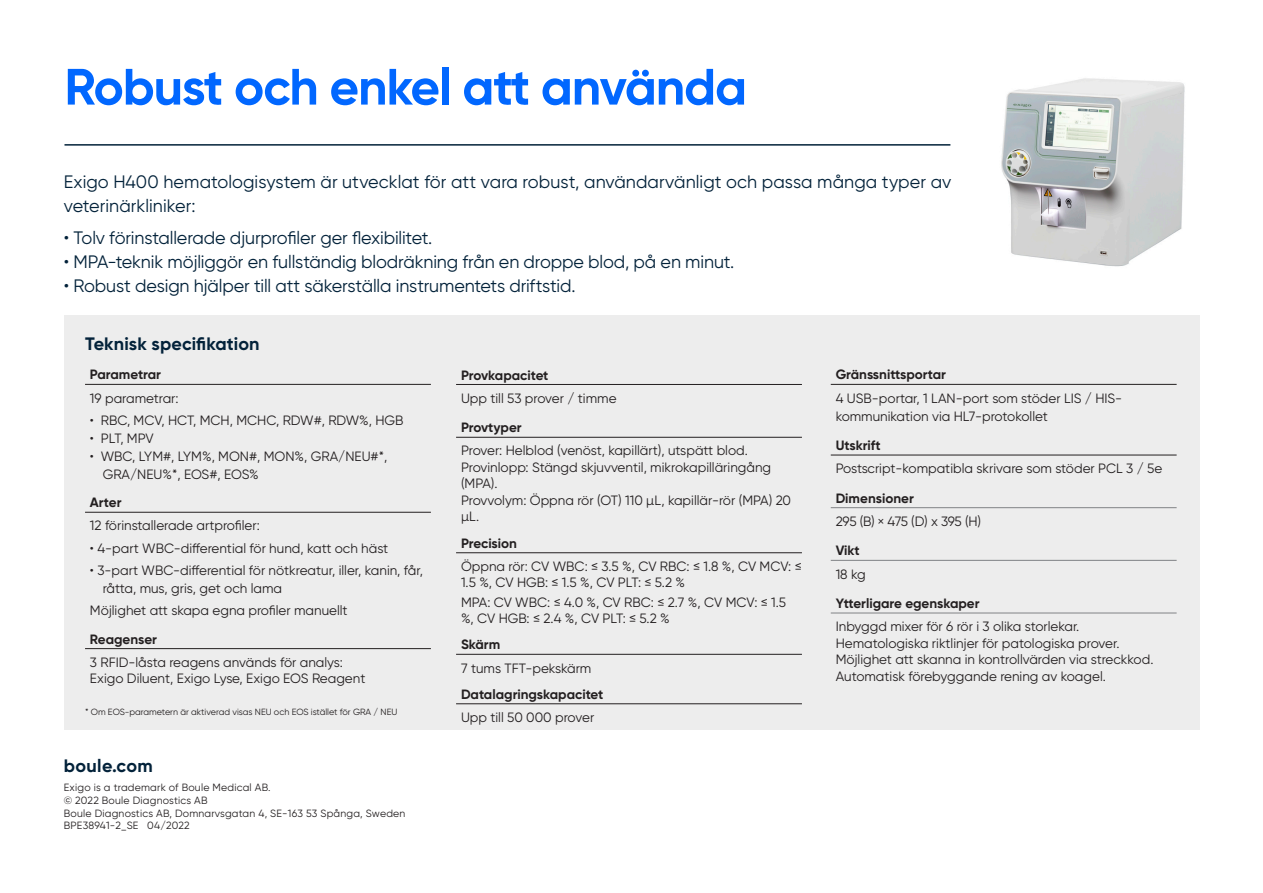
<style>
.page{position:relative;width:1263px;height:893px;background:#fff}
.page>*{position:absolute;margin:0;border:0;box-sizing:border-box;transform-origin:0 0}
.t1{font:700 51px "Gilroy";letter-spacing:-.02em;color:#0167ff}
.t2{font:18px/24px "Gilroy";letter-spacing:-.005em;color:#03223a}
.Brödtext_9_13__Helve{font:700 18px "Gilroy";letter-spacing:.005em;color:#03223a}
.Brödtext_9_13__Helve-2{font:13.5px/16.5px "Gilroy";color:#231f20}
.Brödtext_9_13__Helve-3{font:700 13.5px "Gilroy";color:#231f20}
.Brödtext_9_13__Helve-4{font:13.5px "Gilroy";letter-spacing:-.03em;color:#231f20}
.Brödtext_9_13__Helve-5{font:10.5px "Gilroy";letter-spacing:.02em;color:#231f20}
.Brödtext_9_13__Helve-6{font:9px "Gilroy";color:#231f20}
</style>
<div class="page">
<hr style="left:64px;top:144px;width:886px;height:2px;background:#03223a">
<div style="left:64px;top:315px;width:1135px;height:414px;background:#ededed"></div>
<hr style="left:85px;top:648px;width:346px;height:1px;background:#231f20">
<hr style="left:85px;top:512px;width:346px;height:1px;background:#231f20">
<hr style="left:85px;top:384px;width:346px;height:1px;background:#231f20">
<hr style="left:456px;top:437px;width:346px;height:1px;background:#231f20">
<hr style="left:456px;top:552px;width:346px;height:1px;background:#231f20">
<hr style="left:456px;top:654px;width:346px;height:1px;background:#231f20">
<hr style="left:456px;top:703px;width:346px;height:1px;background:#231f20">
<hr style="left:456px;top:384px;width:346px;height:1px;background:#231f20">
<hr style="left:831px;top:507px;width:345px;height:1px;background:#808285">
<hr style="left:831px;top:455px;width:345px;height:1px;background:#231f20">
<hr style="left:831px;top:384px;width:345px;height:1px;background:#231f20">
<hr style="left:831px;top:560px;width:345px;height:1px;background:#808285">
<hr style="left:831px;top:613px;width:345px;height:1px;background:#808285">
<img style="left:1001px;top:78px;width:184px;height:189px">
<p class="t1" style="left:64px;top:55px;width:684px">Robust och enkel att använda</p>
<p class="t2" style="left:64px;top:169px;width:889px">Exigo H400 hematologisystem är utvecklat för att vara robust, användarvänligt och passa många typer av veterinärkliniker:</p>
<p class="t2" style="left:64px;top:226px;width:370px">• Tolv förinstallerade djurprofiler ger flexibilitet.</p>
<p class="t2" style="left:64px;top:250px;width:672px">• MPA-teknik möjliggör en fullständig blodräkning från en droppe blod, på en minut.</p>
<p class="t2" style="left:64px;top:274px;width:513px">• Robust design hjälper till att säkerställa instrumentets driftstid.</p>
<p class="Brödtext_9_13__Helve" style="left:85px;top:333px;width:176px">Teknisk specifikation</p>
<p class="Brödtext_9_13__Helve-3" style="left:90px;top:366px;width:73px">Parametrar</p>
<p class="Brödtext_9_13__Helve-2" style="left:90px;top:389px;width:90px">19 parametrar:</p>
<p class="Brödtext_9_13__Helve-2" style="left:90px;top:412px;width:315px">• RBC, MCV, HCT, MCH, MCHC, RDW#, RDW%, HGB</p>
<p class="Brödtext_9_13__Helve-2" style="left:90px;top:430px;width:65px">• PLT, MPV</p>
<p class="Brödtext_9_13__Helve-2" style="left:103px;top:447px;width:286px;line-height:18px;text-indent:-13px">• WBC, LYM#, LYM%, MON#, MON%, GRA/NEU#*,<br>GRA/NEU%*, EOS#, EOS%</p>
<p class="Brödtext_9_13__Helve-3" style="left:90px;top:494px;width:33px">Arter</p>
<p class="Brödtext_9_13__Helve-2" style="left:90px;top:517px;width:171px">12 förinstallerade artprofiler:</p>
<p class="Brödtext_9_13__Helve-2" style="left:90px;top:540px;width:300px">• 4-part WBC-differential för hund, katt och häst</p>
<p class="Brödtext_9_13__Helve-2" style="left:103px;top:561px;width:322px;line-height:18px;text-indent:-13px">• 3-part WBC-differential för nötkreatur, iller, kanin, får, råtta, mus, gris, get och lama</p>
<p class="Brödtext_9_13__Helve-2" style="left:90px;top:602px;width:259px">Möjlighet att skapa egna profiler manuellt</p>
<p class="Brödtext_9_13__Helve-3" style="left:90px;top:630px;width:69px">Reagenser</p>
<p class="Brödtext_9_13__Helve-2" style="left:90px;top:654px;width:254px">3 RFID-låsta reagens används för analys:</p>
<p class="Brödtext_9_13__Helve-2" style="left:90px;top:670px;width:277px">Exigo Diluent, Exigo Lyse, Exigo EOS Reagent</p>
<p class="Brödtext_9_13__Helve-6" style="left:85px;top:706px;width:314px">* Om EOS-parametern är aktiverad visas NEU och EOS istället för GRA / NEU</p>
<p class="Brödtext_9_13__Helve" style="left:64px;top:755px;width:90px">boule.com</p>
<p class="Brödtext_9_13__Helve-5" style="left:64px;top:781px;width:208px">Exigo is a trademark of Boule Medical AB.</p>
<p class="Brödtext_9_13__Helve-5" style="left:64px;top:794px;width:145px">© 2022 Boule Diagnostics AB</p>
<p class="Brödtext_9_13__Helve-5" style="left:64px;top:806px;width:343px">Boule Diagnostics AB, Domnarvsgatan 4, SE-163 53 Spånga, Sweden</p>
<p class="Brödtext_9_13__Helve-5" style="left:64px;top:819px;width:127px">BPE38941-2_SE 04/2022</p>
<p class="Brödtext_9_13__Helve-3" style="left:461px;top:366px;width:89px">Provkapacitet</p>
<p class="Brödtext_9_13__Helve-2" style="left:461px;top:390px;width:157px">Upp till 53 prover / timme</p>
<p class="Brödtext_9_13__Helve-3" style="left:461px;top:419px;width:62px">Provtyper</p>
<p class="Brödtext_9_13__Helve-2" style="left:461px;top:442px;width:288px">Prover: Helblod (venöst, kapillärt), utspätt blod.</p>
<p class="Brödtext_9_13__Helve-2" style="left:461px;top:459px;width:312px">Provinlopp: Stängd skjuvventil, mikrokapilläringång (MPA).</p>
<p class="Brödtext_9_13__Helve-2" style="left:461px;top:492px;width:332px">Provvolym: Öppna rör (OT) 110 µL, kapillär-rör (MPA) 20 µL.</p>
<p class="Brödtext_9_13__Helve-3" style="left:461px;top:535px;width:57px">Precision</p>
<p class="Brödtext_9_13__Helve-2" style="left:461px;top:558px;width:342px">Öppna rör: CV WBC: ≤ 3.5 %, CV RBC: ≤ 1.8 %, CV MCV: ≤<br>1.5 %, CV HGB: ≤ 1.5 %, CV PLT: ≤ 5.2 %</p>
<p class="Brödtext_9_13__Helve-2" style="left:461px;top:593px;width:327px">MPA: CV WBC: ≤ 4.0 %, CV RBC: ≤ 2.7 %, CV MCV: ≤ 1.5 %, CV HGB: ≤ 2.4 %, CV PLT: ≤ 5.2 %</p>
<p class="Brödtext_9_13__Helve-3" style="left:461px;top:636px;width:41px">Skärm</p>
<p class="Brödtext_9_13__Helve-2" style="left:461px;top:659px;width:132px">7 tums TFT-pekskärm</p>
<p class="Brödtext_9_13__Helve-3" style="left:461px;top:686px;width:144px">Datalagringskapacitet</p>
<p class="Brödtext_9_13__Helve-2" style="left:461px;top:709px;width:135px">Upp till 50 000 prover</p>
<p class="Brödtext_9_13__Helve-3" style="left:836px;top:366px;width:112px">Gränssnittsportar</p>
<p class="Brödtext_9_13__Helve-2" style="left:836px;top:389px;width:288px;line-height:18px">4 USB-portar, 1 LAN-port som stöder LIS / HIS&shy;kommunikation via HL7-protokollet</p>
<p class="Brödtext_9_13__Helve-3" style="left:836px;top:437px;width:47px">Utskrift</p>
<p class="Brödtext_9_13__Helve-2" style="left:836px;top:460px;width:328px">Postscript-kompatibla skrivare som stöder PCL 3 / 5e</p>
<p class="Brödtext_9_13__Helve-3" style="left:836px;top:490px;width:80px">Dimensioner</p>
<p class="Brödtext_9_13__Helve-4" style="left:836px;top:513px;width:147px">295 (B) × 475 (D) x 395 (H)</p>
<p class="Brödtext_9_13__Helve-3" style="left:836px;top:542px;width:25px">Vikt</p>
<p class="Brödtext_9_13__Helve-2" style="left:836px;top:565px;width:31px">18 kg</p>
<p class="Brödtext_9_13__Helve-3" style="left:836px;top:595px;width:145px">Ytterligare egenskaper</p>
<p class="Brödtext_9_13__Helve-2" style="left:836px;top:618px;width:245px">Inbyggd mixer för 6 rör i 3 olika storlekar.</p>
<p class="Brödtext_9_13__Helve-2" style="left:836px;top:635px;width:285px">Hematologiska riktlinjer för patologiska prover.</p>
<p class="Brödtext_9_13__Helve-2" style="left:836px;top:651px;width:319px">Möjlighet att skanna in kontrollvärden via streckkod.</p>
<p class="Brödtext_9_13__Helve-2" style="left:836px;top:668px;width:272px">Automatisk förebyggande rening av koagel.</p>
</div>
